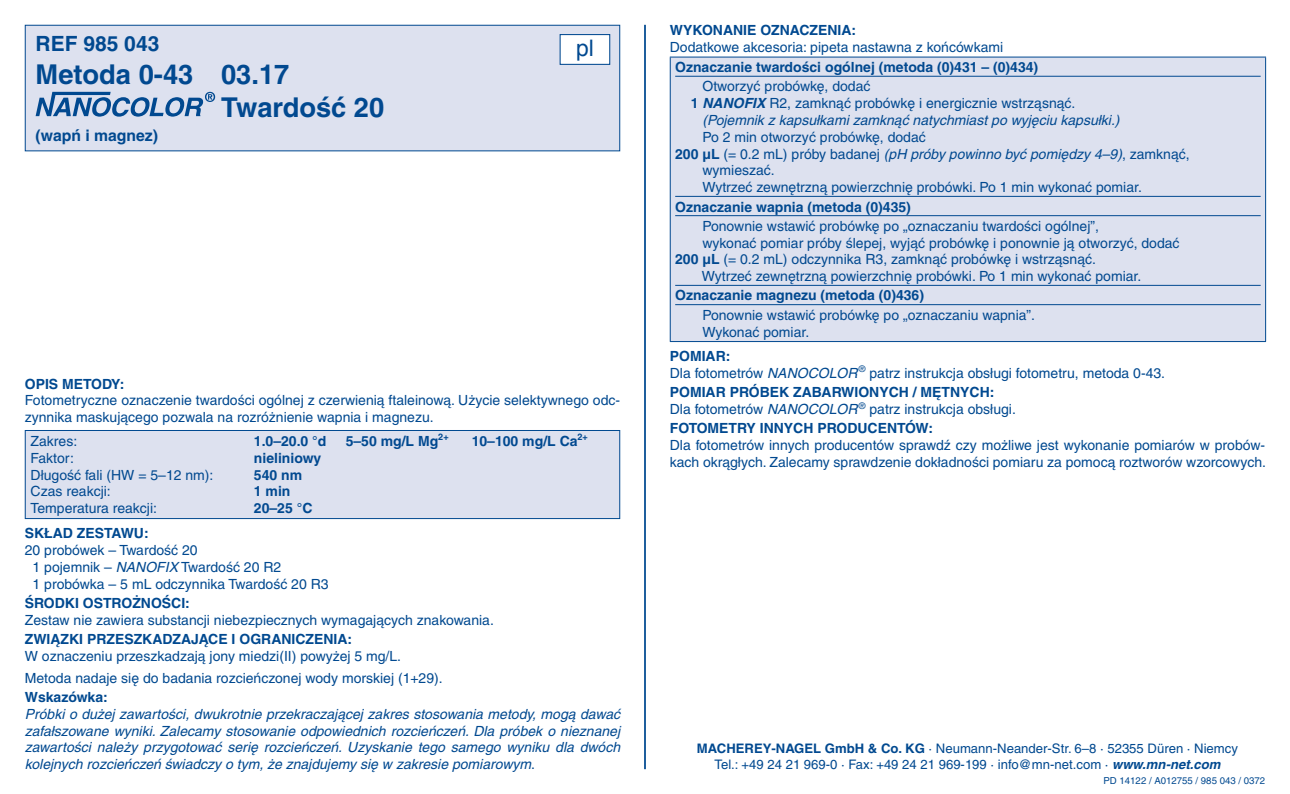
<style>
.page{position:relative;width:1290px;height:794px;background:#fff}
.page>*{position:absolute;margin:0;border:0;box-sizing:border-box;transform-origin:0 0}
.t1{font:700 27.3px/32.9px "Helvetica LT Pro";color:#014990}
.t2{font:22.75px "Helvetica";color:#014990}
.t3{font:700 21px "Helvetica LT Pro";color:#014990}
.t4{font:700 15.75px "Helvetica LT Pro";color:#014990}
.t5{font:14px/16.8px "Helvetica LT Pro";color:#014990}
.t6{font:italic 14px/16.8px "Helvetica LT Pro";color:#014990;text-align:justify}
.t7{font:700 14px "Helvetica LT Pro";color:#014990}
.t8{font:13.12px/15.8px "Helvetica LT Pro";color:#014990;text-align:center}
.t9{font:9.62px "Helvetica LT Pro";color:#014990}
.s1{font-style:italic}
.s2{font-style:normal}
.s3{font-weight:700}
.s4{font-weight:700;font-style:italic}
.s5{font-weight:700;font-style:normal}
</style>
<div class="page">
<hr style="left:644px;top:25px;width:2px;height:744px;background:#014990">
<div style="left:25px;top:25px;width:595px;height:126px;background:#dde1ef"></div>
<svg style="left:36px;top:92px;width:179px;height:25px"></svg>
<div style="left:25px;top:25px;width:595px;height:126px;border:1px solid #014990"></div>
<div style="left:560px;top:35px;width:50px;height:29px;background:#fff"></div>
<div style="left:560px;top:34px;width:50px;height:31px;border:1px solid #014990"></div>
<div style="left:25px;top:430px;width:595px;height:88px;background:#dde1ef"></div>
<div style="left:25px;top:430px;width:595px;height:89px;border:1px solid #014990"></div>
<div style="left:670px;top:57px;width:595px;height:284px;background:#dde1ef"></div>
<hr style="left:670px;top:57px;width:596px;height:1px;background:#014990">
<hr style="left:670px;top:57px;width:1px;height:284px;background:#014990">
<hr style="left:1265px;top:57px;width:1px;height:284px;background:#014990">
<hr style="left:670px;top:341px;width:596px;height:1px;background:#014990">
<hr style="left:675px;top:76px;width:585px;height:1px;background:#014990">
<hr style="left:675px;top:196px;width:585px;height:1px;background:#014990">
<hr style="left:675px;top:215px;width:585px;height:1px;background:#014990">
<hr style="left:675px;top:285px;width:585px;height:1px;background:#014990">
<hr style="left:675px;top:304px;width:585px;height:1px;background:#014990">
<h3 class="t3" style="left:36px;top:30px;width:125px">REF 985 043</h3>
<h1 class="t1" style="left:221px;top:58px;width:165px;text-indent:-185px">Metoda 0-43 03.17<br>Twardość 20</h1>
<p class="t4" style="left:36px;top:125px;width:124px">(wapń i magnez)</p>
<h2 class="t2" style="left:576px;top:30px;width:19px">pl</h2>
<p class="t7" style="left:25px;top:375px;width:101px">OPIS METODY:</p>
<p class="t5" style="left:25px;top:392px;width:597px">Fotometryczne oznaczenie twardości ogólnej z czerwienią ftaleinową. Użycie selektywnego odc&shy;zynnika maskującego pozwala na rozróżnienie wapnia i magnezu.</p>
<p class="t5" style="left:31px;top:432px;width:48px">Zakres:</p>
<p class="t7" style="left:254px;top:432px;width:74px">1.0–20.0 °d</p>
<p class="t7" style="left:346px;top:432px;width:104px">5–50 mg/L Mg<sup>2+</sup></p>
<p class="t7" style="left:472px;top:432px;width:118px">10–100 mg/L Ca<sup>2+</sup></p>
<p class="t5" style="left:31px;top:449px;width:45px">Faktor:</p>
<p class="t7" style="left:254px;top:449px;width:69px">nieliniowy</p>
<p class="t5" style="left:31px;top:466px;width:184px">Długość fali (HW = 5–12 nm):</p>
<p class="t7" style="left:254px;top:466px;width:50px">540 nm</p>
<p class="t5" style="left:31px;top:483px;width:82px">Czas reakcji:</p>
<p class="t7" style="left:254px;top:483px;width:38px">1 min</p>
<p class="t5" style="left:31px;top:500px;width:128px">Temperatura reakcji:</p>
<p class="t7" style="left:254px;top:500px;width:60px">20–25 °C</p>
<p class="t7" style="left:25px;top:525px;width:125px">SKŁAD ZESTAWU:</p>
<p class="t5" style="left:33px;top:542px;width:297px;text-indent:-8px">20 probówek – Twardość 20<br>1 pojemnik – <span class="s1">NANOFIX</span> Twardość 20 R2<br>1 probówka – 5 mL odczynnika Twardość 20 R3</p>
<p class="t7" style="left:25px;top:594px;width:167px">ŚRODKI OSTROŻNOŚCI:</p>
<p class="t5" style="left:25px;top:611px;width:471px">Zestaw nie zawiera substancji niebezpiecznych wymagających znakowania.</p>
<p class="t7" style="left:25px;top:630px;width:329px">ZWIĄZKI PRZESZKADZAJĄCE I OGRANICZENIA:</p>
<p class="t5" style="left:25px;top:645px;width:419px;line-height:21.7px">W oznaczeniu przeszkadzają jony miedzi(II) powyżej 5 mg/L.<br>Metoda nadaje się do badania rozcieńczonej wody morskiej (1+29).</p>
<p class="t7" style="left:25px;top:688px;width:85px">Wskazówka:</p>
<p class="t6" style="left:25px;top:705px;width:597px">Próbki o dużej zawartości, dwukrotnie przekraczającej zakres stosowania metody, mogą dawać zafałszowane wyniki. Zalecamy stosowanie odpowiednich rozcieńczeń. Dla próbek o nieznanej zawartości należy przygotować serię rozcieńczeń. Uzyskanie tego samego wyniku dla dwóch kolejnych rozcieńczeń świadczy o tym, że znajdujemy się w zakresie pomiarowym<span class="s2">.</span></p>
<p class="t7" style="left:670px;top:21px;width:188px">WYKONANIE OZNACZENIA:</p>
<p class="t5" style="left:670px;top:38px;width:335px">Dodatkowe akcesoria: pipeta nastawna z końcówkami</p>
<p class="t7" style="left:675px;top:59px;width:365px">Oznaczanie twardości ogólnej (metoda (0)431 – (0)434)</p>
<p class="t5" style="left:702px;top:78px;width:169px">Otworzyć probówkę, dodać</p>
<p class="t5" style="left:691px;top:95px;width:386px"><span class="s3">1</span> <span class="s4">NANOFIX</span> R2, zamknąć probówkę i energicznie wstrząsnąć.</p>
<p class="t6" style="left:702px;top:112px;width:419px">(Pojemnik z kapsułkami zamknąć natychmiast po wyjęciu kapsułki.)</p>
<p class="t5" style="left:702px;top:128px;width:225px">Po 2 min otworzyć probówkę, dodać</p>
<p class="t6" style="left:675px;top:145px;width:516px"><span class="s5">200 μL</span> <span class="s2">(= 0.2 mL) próby badanej</span> (pH próby powinno być pomiędzy 4–9)<span class="s2">, zamknąć,</span></p>
<p class="t5" style="left:702px;top:162px;width:74px">wymieszać.</p>
<p class="t5" style="left:702px;top:179px;width:441px">Wytrzeć zewnętrzną powierzchnię probówki. Po 1 min wykonać pomiar.</p>
<p class="t7" style="left:675px;top:198px;width:237px">Oznaczanie wapnia (metoda (0)435)</p>
<p class="t5" style="left:702px;top:217px;width:398px">Ponownie wstawić probówkę po „oznaczaniu twardości ogólnej”,</p>
<p class="t5" style="left:702px;top:234px;width:479px">wykonać pomiar próby ślepej, wyjąć probówkę i ponownie ją otworzyć, dodać</p>
<p class="t5" style="left:675px;top:251px;width:422px"><span class="s3">200 μL</span> (= 0.2 mL) odczynnika R3, zamknąć probówkę i wstrząsnąć.</p>
<p class="t5" style="left:702px;top:268px;width:441px">Wytrzeć zewnętrzną powierzchnię probówki. Po 1 min wykonać pomiar.</p>
<p class="t7" style="left:675px;top:287px;width:250px">Oznaczanie magnezu (metoda (0)436)</p>
<p class="t5" style="left:702px;top:306px;width:334px">Ponownie wstawić probówkę po „oznaczaniu wapnia”.<br>Wykonać pomiar.</p>
<p class="t5" style="left:670px;top:348px;width:497px"><span class="s3">POMIAR:<br></span>Dla fotometrów <span class="s1">NANOCOLOR</span> <sup>®</sup> patrz instrukcja obsługi fotometru, metoda 0-43.</p>
<p class="t5" style="left:670px;top:384px;width:348px"><span class="s3">POMIAR PRÓBEK ZABARWIONYCH / MĘTNYCH:<br></span>Dla fotometrów <span class="s1">NANOCOLOR</span> <sup>®</sup> patrz instrukcja obsługi.</p>
<p class="t7" style="left:670px;top:420px;width:265px">FOTOMETRY INNYCH PRODUCENTÓW:</p>
<p class="t5" style="left:670px;top:437px;width:598px">Dla fotometrów innych producentów sprawdź czy możliwe jest wykonanie pomiarów w probów&shy;kach okrągłych. Zalecamy sprawdzenie dokładności pomiaru za pomocą roztworów wzorcowych.</p>
<p class="t8" style="left:697px;top:741px;width:542px"><span class="s3">MACHEREY-NAGEL GmbH &amp; Co. KG</span> · Neumann-Neander-Str. 6–8 · 52355 Düren · Niemcy<br>Tel.: +49 24 21 969-0 · Fax: +49 24 21 969-199 · info@mn-net.com · <span class="s4">www.mn-net.com</span></p>
<p class="t9" style="left:1103px;top:774px;width:163px">PD 14122 / A012755 / 985 043 / 0372</p>
</div>
